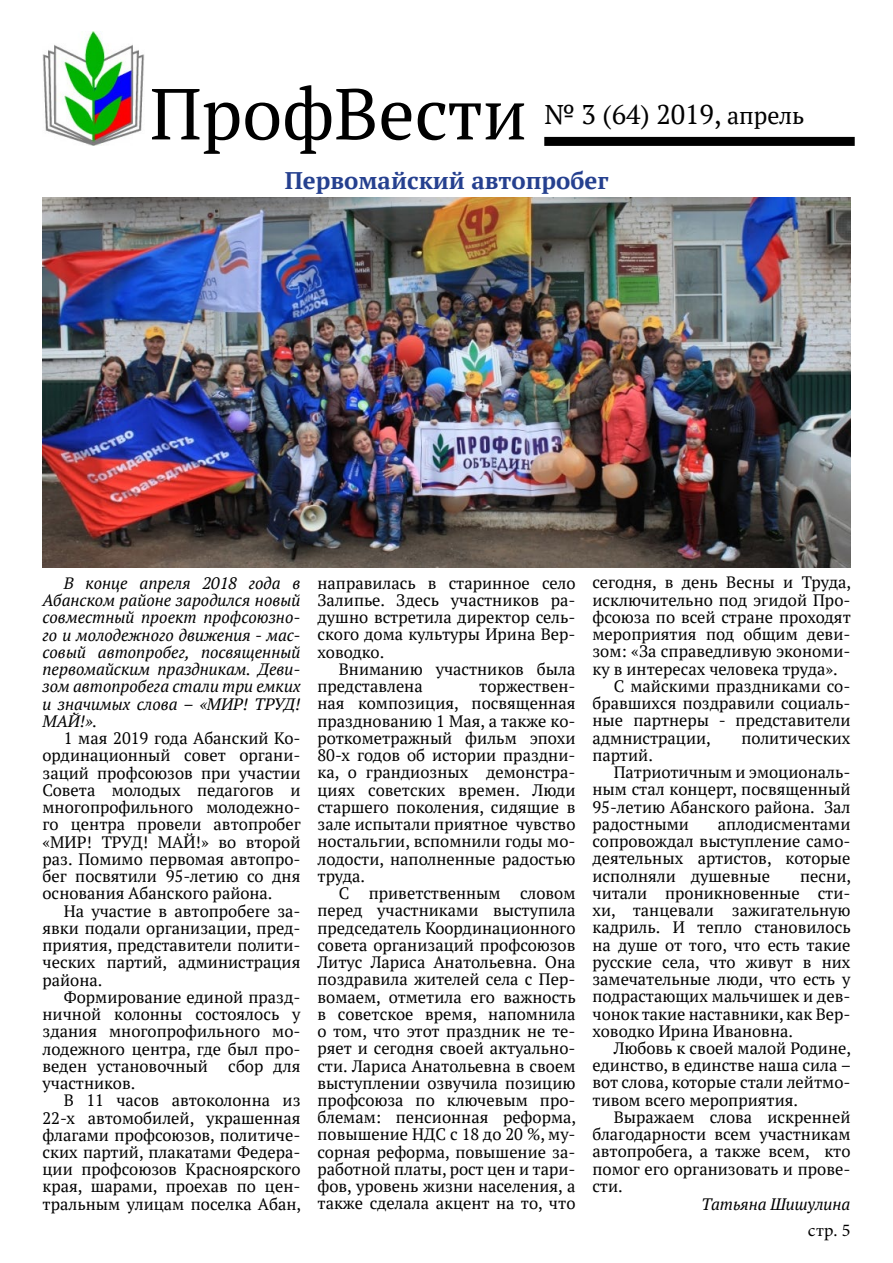
<style>
.page{position:relative;width:893px;height:1263px;background:#fff}
.page>*{position:absolute;margin:0;border:0;box-sizing:border-box;transform-origin:0 0}
.t1{font:72px "PT Serif";color:#000}
.t2{font:27px "PT Serif";color:#000}
.t3{font:700 24px "PT Serif";color:#25408f}
.t4{font:18px "Minion Pro";color:#000}
.t5{font:16.5px/17.2px "PT Serif";color:#000;text-align:justify}
.t6{font:italic 16.5px/17.2px "PT Serif";color:#000;text-align:justify}
.s1{font-size:24px}
</style>
<div class="page">
<img style="left:43px;top:32px;width:102px;height:114px">
<div style="left:544px;top:137px;width:311px;height:9px;background:#000"></div>
<img style="left:43px;top:198px;width:807px;height:370px">
<h1 class="t1" style="left:150px;top:67px;width:378px">ПрофВести</h1>
<h2 class="t2" style="left:545px;top:96px;width:261px">№ 3 (64) 2019, <span class="s1">апрель</span></h2>
<h3 class="t3" style="left:285px;top:164px;width:325px">Первомайский автопробег</h3>
<p class="t6" style="left:43px;top:574px;width:259px;text-indent:21px">В конце апреля 2018 года в Абанском районе зародился новый совместный проект профсоюзно&shy;го и молодежного движения - мас&shy;совый автопробег, посвященный первомайским праздникам. Деви&shy;зом автопробега стали три емких и значимых слова – «МИР! ТРУД!<br>МАЙ!».</p>
<p class="t5" style="left:43px;top:729px;width:260px;text-indent:21px">1 мая 2019 года Абанский Ко&shy;ординационный совет органи&shy;заций профсоюзов при участии Совета молодых педагогов и многопрофильного молодежно&shy;го центра провели автопробег «МИР! ТРУД! МАЙ!» во второй раз. Помимо первомая автопро&shy;бег посвятили 95-летию со дня основания Абанского района.</p>
<p class="t5" style="left:43px;top:902px;width:259px;text-indent:21px">На участие в автопробеге за&shy;явки подали организации, пред&shy;приятия, представители полити&shy;ческих партий, администрация района.</p>
<p class="t5" style="left:43px;top:988px;width:259px;text-indent:21px">Формирование единой празд&shy;ничной колонны состоялось у здания многопрофильного мо&shy;лодежного центра, где был про&shy;веден установочный сбор для участников.</p>
<p class="t5" style="left:43px;top:1091px;width:260px;text-indent:21px">В 11 часов автоколонна из 22-х автомобилей, украшенная флагами профсоюзов, политиче&shy;ских партий, плакатами Федера&shy;ции профсоюзов Красноярского края, шарами, проехав по цен&shy;тральным улицам поселка Абан,</p>
<p class="t5" style="left:317px;top:574px;width:259px">направилась в старинное село Залипье. Здесь участников ра&shy;душно встретила директор сель&shy;ского дома культуры Ирина Вер&shy;ховодко.</p>
<p class="t5" style="left:317px;top:660px;width:259px;text-indent:21px">Вниманию участников была представлена</p>
<p class="t5" style="left:317px;top:677px;width:259px;text-indent:162px">торжествен&shy;ная композиция, посвященная празднованию 1 Мая, а также ко&shy;роткометражный фильм эпохи 80-х годов об истории праздни&shy;ка, о грандиозных демонстра&shy;циях советских времен. Люди старшего поколения, сидящие в зале испытали приятное чувство ностальгии, вспомнили годы мо&shy;лодости, наполненные радостью труда.</p>
<p class="t5" style="left:317px;top:884px;width:260px;text-indent:21px">С приветственным словом перед участниками выступила председатель Координационного совета организаций профсоюзов Литус Лариса Анатольевна. Она поздравила жителей села с Пер&shy;вомаем, отметила его важность в советское время, напомнила о том, что этот праздник не те&shy;ряет и сегодня своей актуально&shy;сти. Лариса Анатольевна в своем выступлении озвучила позицию профсоюза по ключевым про&shy;блемам: пенсионная реформа, повышение НДС с 18 до 20 %, му&shy;сорная реформа, повышение за&shy;работной платы, рост цен и тари&shy;фов, уровень жизни населения, а также сделала акцент на то, что</p>
<p class="t5" style="left:592px;top:574px;width:260px">сегодня, в день Весны и Труда,</p>
<p class="t5" style="left:592px;top:591px;width:259px">исключительно под эгидой Про-</p>
<p class="t5" style="left:592px;top:608px;width:260px">фсоюза по всей стране проходят</p>
<p class="t5" style="left:592px;top:625px;width:259px">мероприятия под общим деви-</p>
<p class="t5" style="left:592px;top:643px;width:259px">зом: «За справедливую экономи-</p>
<p class="t5" style="left:592px;top:660px;width:247px">ку в интересах человека труда».</p>
<p class="t5" style="left:614px;top:677px;width:238px">С майскими праздниками со-</p>
<p class="t5" style="left:592px;top:694px;width:259px">бравшихся поздравили социаль-</p>
<p class="t5" style="left:592px;top:712px;width:259px">ные партнеры - представители</p>
<p class="t5" style="left:592px;top:729px;width:120px">адмнистрации,</p>
<p class="t5" style="left:741px;top:729px;width:110px">политических</p>
<p class="t5" style="left:592px;top:746px;width:62px">партий.</p>
<p class="t5" style="left:614px;top:763px;width:238px">Патриотичным и эмоциональ-</p>
<p class="t5" style="left:592px;top:781px;width:259px">ным стал концерт, посвященный</p>
<p class="t5" style="left:592px;top:798px;width:259px">95-летию Абанского района. Зал</p>
<p class="t5" style="left:592px;top:815px;width:98px">радостными</p>
<p class="t5" style="left:592px;top:815px;width:259px;text-indent:125px">аплодисментами сопровождал выступление само&shy;деятельных артистов, которые исполняли душевные</p>
<p class="t5" style="left:592px;top:867px;width:260px;text-indent:208px">песни, читали проникновенные сти&shy;хи, танцевали зажигательную кадриль. И тепло становилось на душе от того, что есть такие русские села, что живут в них замечательные люди, что есть у подрастающих мальчишек и дев&shy;чонок такие наставники, как Вер&shy;ховодко Ирина Ивановна.</p>
<p class="t5" style="left:592px;top:1039px;width:260px;text-indent:21px">Любовь к своей малой Родине, единство, в единстве наша сила – вот слова, которые стали лейтмо&shy;тивом всего мероприятия.</p>
<p class="t5" style="left:592px;top:1108px;width:259px;text-indent:21px">Выражаем слова искренней благодарности всем участникам автопробега, а также всем, кто помог его организовать и прове&shy;сти.</p>
<p class="t6" style="left:702px;top:1195px;width:150px">Татьяна Шишулина</p>
<p class="t4" style="left:808px;top:1218px;width:44px">стр. 5</p>
</div>
